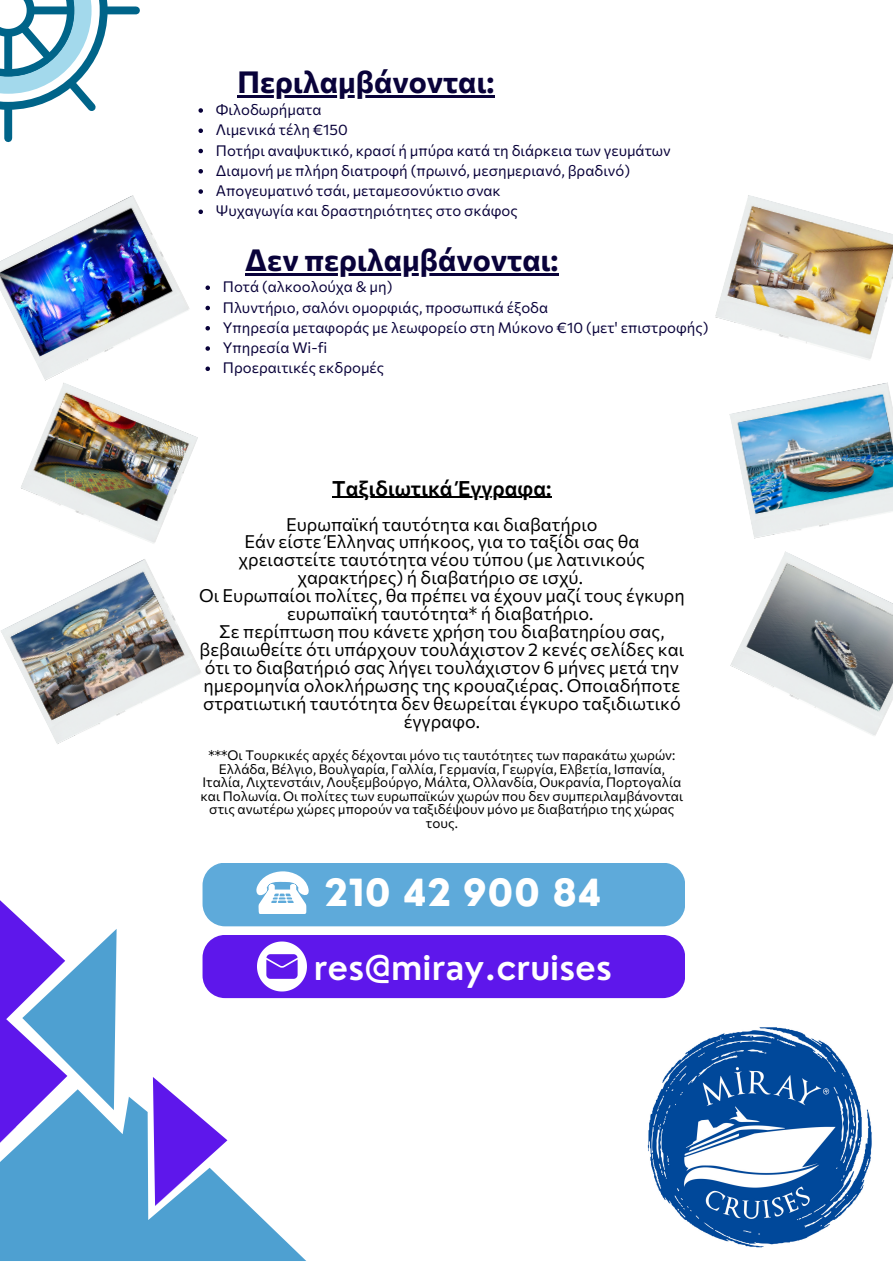
<style>
.page{position:relative;width:893px;height:1264px;background:#fff}
.page>*{position:absolute;margin:0;border:0;box-sizing:border-box;transform-origin:0 0}
.t1{font:800 36.45px "Nourd";color:#fff}
.t2{font:600 34.65px "Nourd";color:#fff}
.t3{font:700 30.3px "Commissioner";color:#09023a}
.t4{font:600 21px "Commissioner";color:#000}
.t5{font:18px/18px "Commissioner";color:#000;text-align:center}
.t6{font:14.85px "Commissioner";color:#09023a}
.t7{font:13.5px/13.5px "Commissioner";color:#000;text-align:center}
</style>
<div class="page">
<svg style="left:0;top:1097px;width:305px;height:163px;fill:#4ea0d1"></svg>
<svg style="left:153px;top:1077px;width:74px;height:128px"></svg>
<svg style="left:0;top:900px;width:117px;height:277px"></svg>
<div style="left:4px;top:0;width:8px;height:138px;background:#006489"></div>
<div style="left:0;top:6px;width:136px;height:8px;background:#006489"></div>
<svg style="left:0;top:0;width:111px;height:118px"></svg>
<img style="left:0;top:195px;width:190px;height:186px">
<hr style="left:237px;top:95px;width:257px;height:3px;background:#09023a">
<svg style="left:198px;top:108px;width:5px;height:5px"></svg>
<svg style="left:198px;top:128px;width:5px;height:5px"></svg>
<svg style="left:198px;top:149px;width:5px;height:4px"></svg>
<svg style="left:198px;top:169px;width:5px;height:4px"></svg>
<svg style="left:198px;top:189px;width:5px;height:5px"></svg>
<svg style="left:198px;top:209px;width:5px;height:5px"></svg>
<hr style="left:245px;top:273px;width:313px;height:2px;background:#09023a">
<svg style="left:205px;top:285px;width:5px;height:5px"></svg>
<svg style="left:205px;top:306px;width:5px;height:4px"></svg>
<svg style="left:205px;top:326px;width:5px;height:4px"></svg>
<svg style="left:205px;top:346px;width:5px;height:5px"></svg>
<svg style="left:205px;top:366px;width:5px;height:5px"></svg>
<img style="left:21px;top:383px;width:177px;height:160px">
<img style="left:1px;top:559px;width:200px;height:185px">
<img style="left:715px;top:195px;width:177px;height:165px">
<img style="left:729px;top:382px;width:163px;height:157px">
<img style="left:730px;top:551px;width:162px;height:185px">
<hr style="left:332px;top:497px;width:219px;height:1px;background:#000">
<svg style="left:202px;top:863px;width:483px;height:63px;background:#69b0dc"></svg>
<svg style="left:202px;top:935px;width:483px;height:63px;background:#6725ec"></svg>
<img style="left:647px;top:1027px;width:225px;height:221px">
<p class="t3" style="left:237px;top:62px;width:258px">Περιλαμβάνονται:</p>
<p class="t6" style="left:216px;top:100px;width:107px">Φιλοδωρήματα</p>
<h2 class="t6" style="left:216px;top:120px;width:133px">Λιμενικά τέλη €150</h2>
<p class="t6" style="left:216px;top:140px;width:456px">Ποτήρι αναψυκτικό, κρασί ή μπύρα κατά τη διάρκεια των γευμάτων</p>
<p class="t6" style="left:216px;top:161px;width:415px">Διαμονή με πλήρη διατροφή (πρωινό, μεσημεριανό, βραδινό)</p>
<p class="t6" style="left:216px;top:181px;width:286px">Απογευματινό τσάι, μεταμεσονύκτιο σνακ</p>
<p class="t6" style="left:216px;top:201px;width:303px">Ψυχαγωγία και δραστηριότητες στο σκάφος</p>
<p class="t3" style="left:245px;top:240px;width:315px">Δεν περιλαμβάνονται:</p>
<p class="t6" style="left:223px;top:277px;width:171px">Ποτά (αλκοολούχα &amp; μη)</p>
<h2 class="t6" style="left:223px;top:297px;width:327px">Πλυντήριο, σαλόνι ομορφιάς, προσωπικά έξοδα</h2>
<p class="t6" style="left:223px;top:318px;width:487px">Υπηρεσία μεταφοράς με λεωφορείο στη Μύκονο €10 (μετ' επιστροφής)</p>
<p class="t6" style="left:223px;top:338px;width:106px">Υπηρεσία Wi-fi</p>
<p class="t6" style="left:223px;top:358px;width:163px">Προεραιτικές εκδρομές</p>
<p class="t4" style="left:332px;top:474px;width:221px">Ταξιδιωτικά Έγγραφα:</p>
<h3 class="t5" style="left:199px;top:514px;width:487px">Ευρωπαϊκή ταυτότητα και διαβατήριο<br>Εάν είστε Έλληνας υπήκοος, για το ταξίδι σας θα χρειαστείτε ταυτότητα νέου τύπου (με λατινικούς χαρακτήρες) ή διαβατήριο σε ισχύ.<br>Οι Ευρωπαίοι πολίτες, θα πρέπει να έχουν μαζί τους έγκυρη ευρωπαϊκή ταυτότητα* ή διαβατήριο.<br>Σε περίπτωση που κάνετε χρήση του διαβατηρίου σας, βεβαιωθείτε ότι υπάρχουν τουλάχιστον 2 κενές σελίδες και ότι το διαβατήριό σας λήγει τουλάχιστον 6 μήνες μετά την ημερομηνία ολοκλήρωσης της κρουαζιέρας. Οποιαδήποτε στρατιωτική ταυτότητα δεν θεωρείται έγκυρο ταξιδιωτικό έγγραφο.</h3>
<h4 class="t7" style="left:200px;top:748px;width:484px">***Οι Τουρκικές αρχές δέχονται μόνο τις ταυτότητες των παρακάτω χωρών:<br>Ελλάδα, Βέλγιο, Βουλγαρία, Γαλλία, Γερμανία, Γεωργία, Ελβετία, Ισπανία, Ιταλία, Λιχτενστάιν, Λουξεμβούργο, Μάλτα, Ολλανδία, Ουκρανία, Πορτογαλία και Πολωνία. Οι πολίτες των ευρωπαϊκών χωρών που δεν συμπεριλαμβάνονται στις ανωτέρω χώρες μπορούν να ταξιδέψουν μόνο με διαβατήριο της χώρας τους.</h4>
<p class="t1" style="left:324px;top:869px;width:279px">210 42 900 84</p>
<p class="t2" style="left:314px;top:944px;width:299px">res@miray.cruises</p>
</div>
